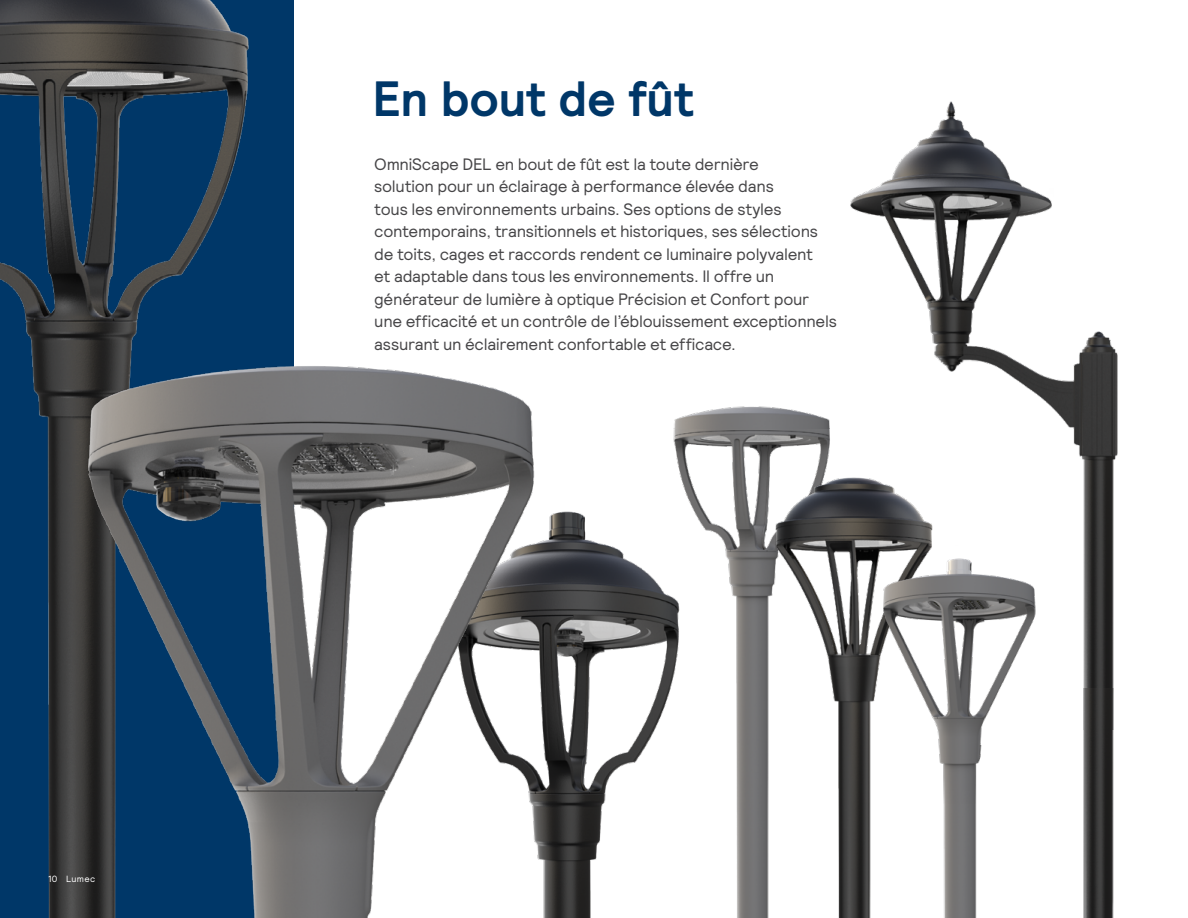
<style>
.page{position:relative;width:1188px;height:918px;background:#fff}
.page>*{position:absolute;margin:0;border:0;box-sizing:border-box;transform-origin:0 0}
.t1{font:700 49.5px "Signify Relative";letter-spacing:-.005em;color:#003768}
.t2{font:16.5px/22.5px "Signify Relative";letter-spacing:-.015em;color:#464547}
.t3{font:9px "Signify Relative";letter-spacing:.04em;color:#fff}
</style>
<div class="page">
<img style="left:673px;top:406px;width:157px;height:512px">
<img style="left:850px;top:101px;width:268px;height:587px">
<img style="left:567px;top:474px;width:181px;height:444px">
<img style="left:0;top:0;width:294px;height:918px">
<img style="left:48px;top:344px;width:519px;height:574px">
<img style="left:1083px;top:688px;width:31px;height:230px">
<img style="left:759px;top:459px;width:195px;height:459px">
<img style="left:864px;top:803px;width:113px;height:115px">
<img style="left:864px;top:516px;width:195px;height:287px">
<p class="t3" style="left:48px;top:873px;width:49px">10 Lumec</p>
<h1 class="t1" style="left:373px;top:66px;width:323px">En bout de fût</h1>
<p class="t2" style="left:374px;top:152px;width:464px">OmniScape DEL en bout de fût est la toute dernière<br>solution pour un éclairage à performance élevée dans<br>tous les environnements urbains. Ses options de styles contemporains, transitionnels et historiques, ses sélections de toits, cages et raccords rendent ce luminaire polyvalent<br>et adaptable dans tous les environnements. Il offre un générateur de lumière à optique Précision et Confort pour une efficacité et un contrôle de l’éblouissement exceptionnels assurant un éclairement confortable et efficace.</p>
</div>
